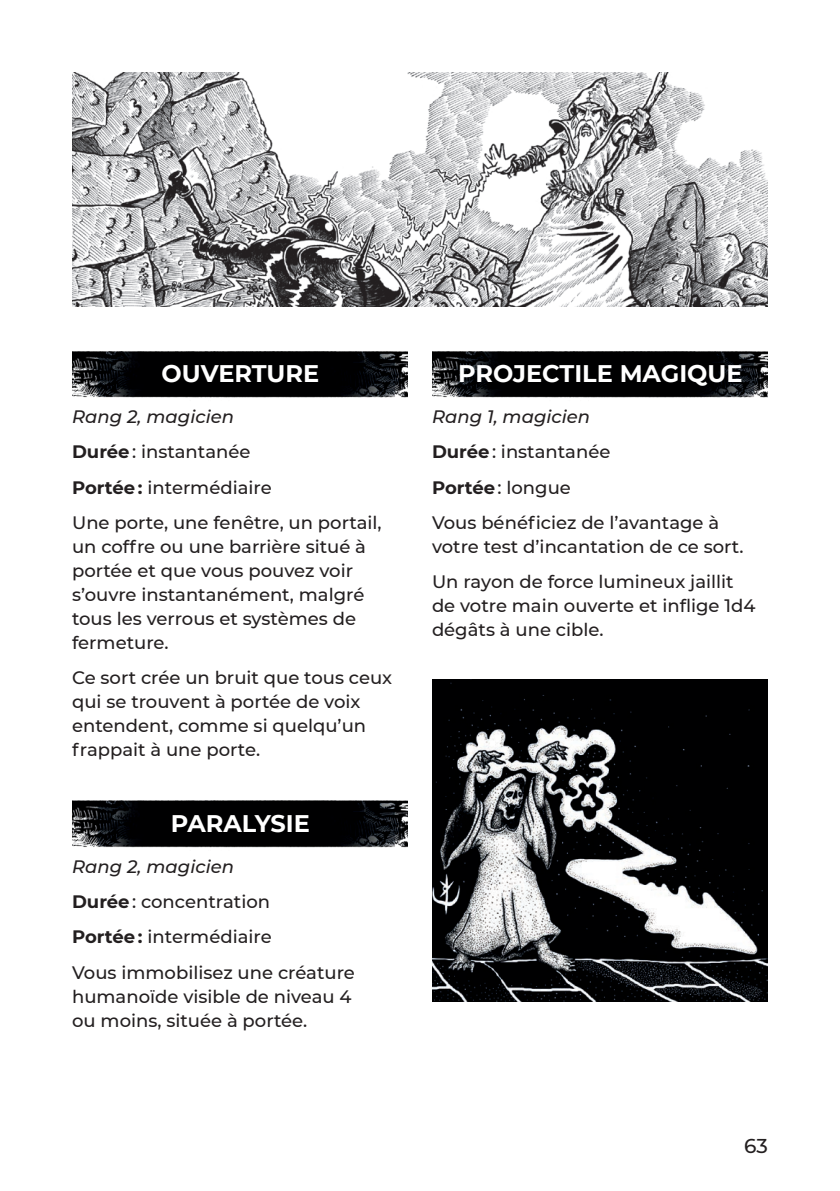
<style>
.page{position:relative;width:840px;height:1191px;background:#fff}
.page>*{position:absolute;margin:0;border:0;box-sizing:border-box;transform-origin:0 0}
.SD_Table_Title_FR{font:700 24px "Montserrat";color:#fff}
.t1{font:500 20px "Montserrat";color:#231f20}
.SD_Core_Body_Text_FR{font:500 18px/24px "Montserrat";color:#231f20}
.SD_Core_Body_Text_FR-2{font:italic 500 18px "Montserrat";color:#231f20}
.s1{font-weight:700}
</style>
<div class="page">
<img style="left:72px;top:351px;width:336px;height:47px">
<img style="left:72px;top:800px;width:336px;height:48px">
<img style="left:432px;top:351px;width:335px;height:47px">
<img style="left:432px;top:679px;width:335px;height:322px">
<img style="left:72px;top:72px;width:695px;height:235px">
<p class="SD_Table_Title_FR" style="left:161px;top:356px;width:159px">OUVERTURE</p>
<p class="SD_Core_Body_Text_FR-2" style="left:72px;top:404px;width:163px">Rang 2, magicien</p>
<p class="SD_Core_Body_Text_FR" style="left:72px;top:439px;width:180px"><span class="s1">Durée</span> : instantanée</p>
<p class="SD_Core_Body_Text_FR" style="left:72px;top:474px;width:201px"><span class="s1">Portée :</span> intermédiaire</p>
<p class="SD_Core_Body_Text_FR" style="left:72px;top:510px;width:311px">Une porte, une fenêtre, un portail, un coffre ou une barrière situé à portée et que vous pouvez voir s’ouvre instantanément, malgré tous les verrous et systèmes de fermeture.</p>
<p class="SD_Core_Body_Text_FR" style="left:72px;top:665px;width:321px">Ce sort crée un bruit que tous ceux qui se trouvent à portée de voix entendent, comme si quelqu’un frappait à une porte.</p>
<p class="SD_Table_Title_FR" style="left:171px;top:806px;width:140px">PARALYSIE</p>
<p class="SD_Core_Body_Text_FR-2" style="left:72px;top:853px;width:163px">Rang 2, magicien</p>
<p class="SD_Core_Body_Text_FR" style="left:72px;top:889px;width:199px"><span class="s1">Durée</span> : concentration</p>
<p class="SD_Core_Body_Text_FR" style="left:72px;top:924px;width:201px"><span class="s1">Portée :</span> intermédiaire</p>
<p class="SD_Core_Body_Text_FR" style="left:72px;top:959px;width:284px">Vous immobilisez une créature humanoïde visible de niveau 4 ou moins, située à portée.</p>
<p class="SD_Table_Title_FR" style="left:458px;top:356px;width:286px">PROJECTILE MAGIQUE</p>
<p class="SD_Core_Body_Text_FR-2" style="left:432px;top:404px;width:159px">Rang 1, magicien</p>
<p class="SD_Core_Body_Text_FR" style="left:432px;top:439px;width:180px"><span class="s1">Durée</span> : instantanée</p>
<p class="SD_Core_Body_Text_FR" style="left:432px;top:474px;width:140px"><span class="s1">Portée</span> : longue</p>
<p class="SD_Core_Body_Text_FR" style="left:432px;top:510px;width:313px">Vous bénéficiez de l’avantage à votre test d’incantation de ce sort.</p>
<p class="SD_Core_Body_Text_FR" style="left:432px;top:569px;width:325px">Un rayon de force lumineux jaillit de votre main ouverte et inflige 1d4 dégâts à une cible.</p>
<p class="t1" style="left:743px;top:1132px;width:25px">63</p>
</div>
